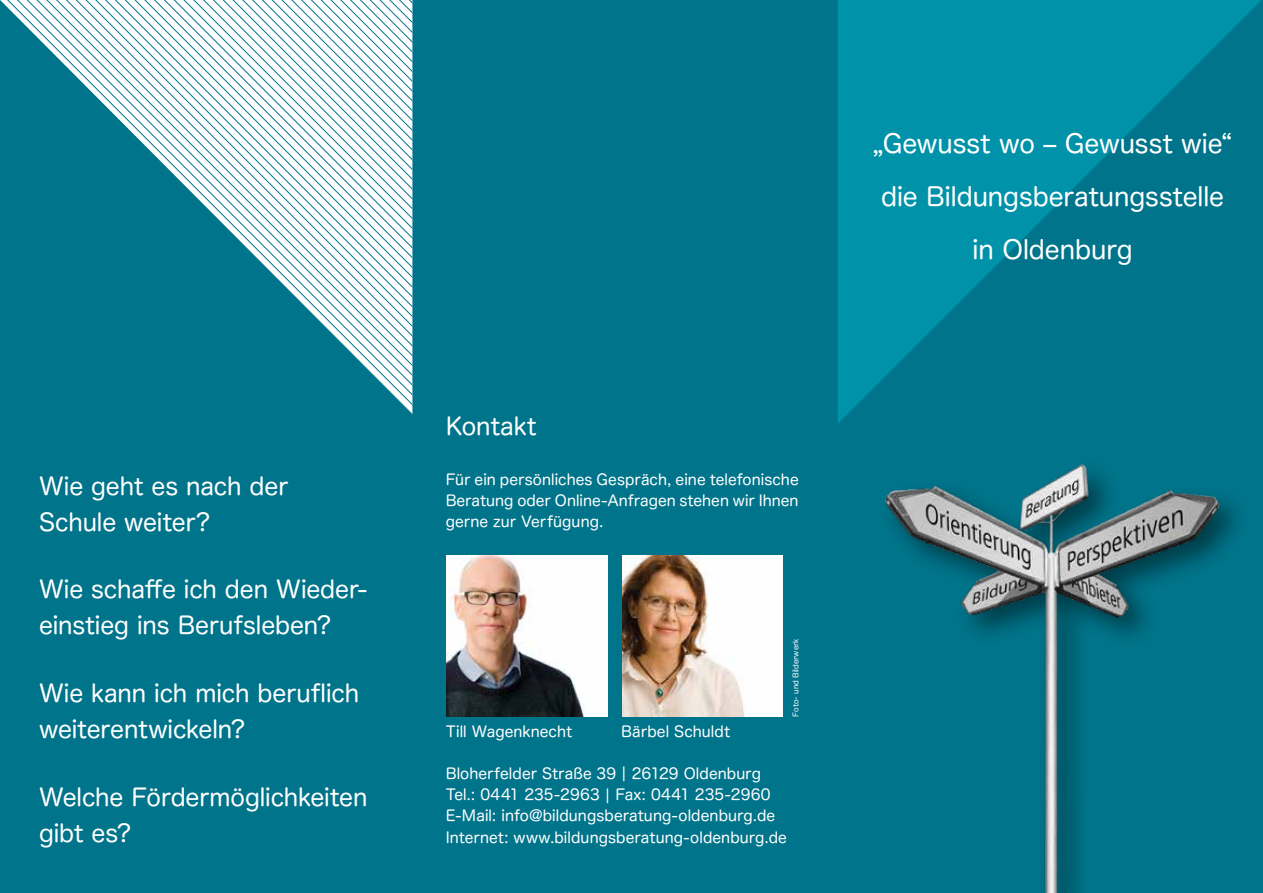
<style>
.page{position:relative;width:1263px;height:893px;background:#fff}
.page>*{position:absolute;margin:0;border:0;box-sizing:border-box;transform-origin:0 0}
.t1{font:25.65px/52.9px "Hira Maru Pro W4";letter-spacing:-.005em;color:#fff;text-align:center}
.t2{font:24px/36px "Hira Maru Pro W4";letter-spacing:-.005em;color:#fff}
.t3{font:15px/21px "Hira Maru Pro W4";letter-spacing:.005em;color:#fff;text-align:justify}
.t4{font:7.5px "Hira Maru Pro W4";color:#fff}
</style>
<div class="page">
<div style="left:410px;top:0;width:428px;height:893px;background:#00748a"></div>
<img style="left:446px;top:556px;width:161px;height:161px">
<img style="left:622px;top:556px;width:161px;height:161px">
<div style="left:838px;top:0;width:425px;height:893px;background:#00748a"></div>
<svg style="left:838px;top:0;width:423px;height:423px;fill:#0090a7"></svg>
<img style="left:885px;top:464px;width:352px;height:429px">
<div style="left:0;top:0;width:412px;height:893px;background:#00748a"></div>
<svg style="left:6px;top:0;width:406px;height:321px"></svg>
<svg style="left:11px;top:0;width:401px;height:316px"></svg>
<svg style="left:16px;top:0;width:396px;height:311px"></svg>
<svg style="left:22px;top:0;width:390px;height:307px"></svg>
<svg style="left:27px;top:0;width:385px;height:302px"></svg>
<svg style="left:32px;top:0;width:380px;height:297px"></svg>
<svg style="left:37px;top:0;width:375px;height:293px"></svg>
<svg style="left:42px;top:0;width:370px;height:288px"></svg>
<svg style="left:47px;top:0;width:365px;height:283px"></svg>
<svg style="left:52px;top:0;width:360px;height:278px"></svg>
<svg style="left:57px;top:0;width:355px;height:274px"></svg>
<svg style="left:62px;top:0;width:350px;height:269px"></svg>
<svg style="left:68px;top:0;width:344px;height:264px"></svg>
<svg style="left:73px;top:0;width:339px;height:260px"></svg>
<svg style="left:78px;top:0;width:334px;height:255px"></svg>
<svg style="left:83px;top:0;width:329px;height:250px"></svg>
<svg style="left:88px;top:0;width:324px;height:246px"></svg>
<h2 class="t2" style="left:39px;top:466px;width:251px">Wie geht es nach der<br>Schule weiter?</h2>
<h2 class="t2" style="left:39px;top:570px;width:330px">Wie schaffe ich den Wieder&shy;einstieg ins Berufsleben?</h2>
<h2 class="t2" style="left:39px;top:674px;width:322px">Wie kann ich mich beruflich weiterentwickeln?</h2>
<h2 class="t2" style="left:39px;top:778px;width:330px">Welche Fördermöglichkeiten gibt es?</h2>
<h2 class="t2" style="left:446px;top:406px;width:92px">Kontakt</h2>
<p class="t3" style="left:446px;top:468px;width:354px">Für ein persönliches Gespräch, eine telefonische Beratung oder Online-Anfragen stehen wir Ihnen gerne zur Verfügung.</p>
<p class="t4" style="left:789px;top:717px;width:79px;rotate:-90deg">Foto- und Bilderwerk</p>
<p class="t3" style="left:446px;top:720px;width:128px">Till Wagenknecht</p>
<p class="t3" style="left:621px;top:720px;width:110px">Bärbel Schuldt</p>
<p class="t3" style="left:446px;top:762px;width:343px;text-align:left">Bloherfelder Straße 39 | 26129 Oldenburg Tel.: 0441 235-2963 | Fax: 0441 235-2960<br>E-Mail: info@bildungsberatung-oldenburg.de Internet: www.bildungsberatung-oldenburg.de</p>
<h1 class="t1" style="left:873px;top:115px;width:361px">„Gewusst wo – Gewusst wie“ die Bildungsberatungsstelle in Oldenburg</h1>
</div>
